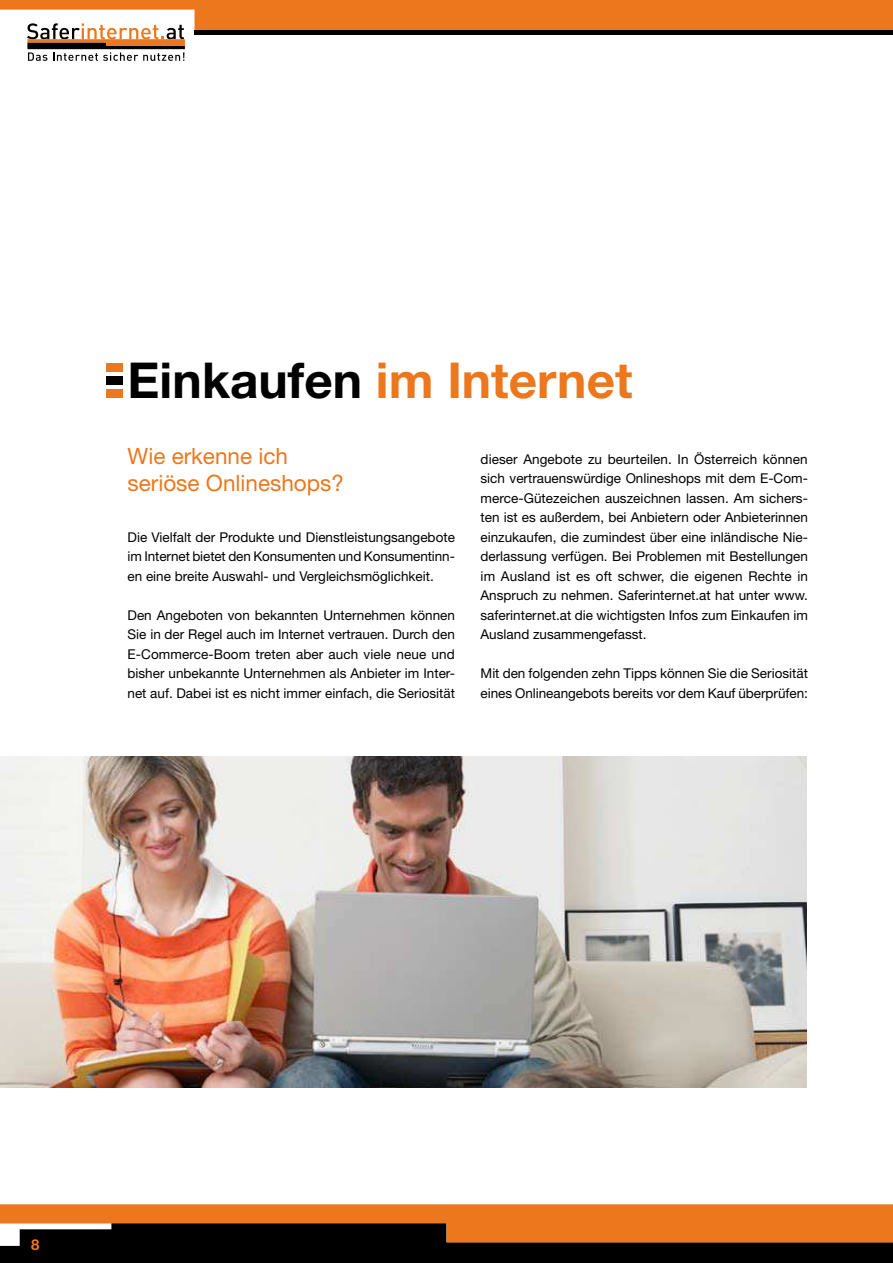
<style>
.page{position:relative;width:893px;height:1263px;background:#fff}
.page>*{position:absolute;margin:0;border:0;box-sizing:border-box;transform-origin:0 0}
.t1{font:700 49.5px "Helvetica Neue";color:#ec771d}
.t2{font:22.5px/27px "Helvetica Neue";color:#ec771d}
.t3{font:700 15px "Helvetica Neue";color:#ec771d}
.t4{font:13.5px/19.5px "Helvetica Neue";color:#000;text-align:justify}
.s1{color:#000}
</style>
<div class="page">
<svg style="left:0;top:1204px;width:893px;height:59px;background:#794014"></svg>
<svg style="left:0;top:0;width:893px;height:61px"></svg>
<img style="left:0;top:756px;width:807px;height:332px">
<div style="left:106px;top:389px;width:16px;height:9px;background:#ec771d"></div>
<div style="left:106px;top:376px;width:16px;height:9px;background:#000"></div>
<div style="left:106px;top:363px;width:16px;height:8px;background:#ec771d"></div>
<h1 class="t1" style="left:128px;top:362px;width:506px"><span class="s1">Einkaufen</span> im Internet</h1>
<h2 class="t2" style="left:128px;top:444px;width:218px">Wie erkenne ich seriöse Onlineshops?</h2>
<p class="t4" style="left:128px;top:528px;width:329px">Die Vielfalt der Produkte und Dienstleistungsangebote im Internet bietet den Konsumenten und Konsumentinn&shy;en eine breite Auswahl- und Vergleichsmöglichkeit.</p>
<p class="t4" style="left:128px;top:606px;width:329px">Den Angeboten von bekannten Unternehmen können Sie in der Regel auch im Internet vertrauen. Durch den E-Commerce-Boom treten aber auch viele neue und bisher unbekannte Unternehmen als Anbieter im Inter&shy;net auf. Dabei ist es nicht immer einfach, die Seriosität</p>
<p class="t4" style="left:481px;top:450px;width:329px">dieser Angebote zu beurteilen. In Österreich können sich vertrauenswürdige Onlineshops mit dem E-Com&shy;merce-Gütezeichen auszeichnen lassen. Am sichers&shy;ten ist es außerdem, bei Anbietern oder Anbieterinnen einzukaufen, die zumindest über eine inländische Nie&shy;derlassung verfügen. Bei Problemen mit Bestellungen im Ausland ist es oft schwer, die eigenen Rechte in Anspruch zu nehmen. Saferinternet.at hat unter www. saferinternet.at die wichtigsten Infos zum Einkaufen im Ausland zusammengefasst.</p>
<p class="t4" style="left:481px;top:665px;width:329px">Mit den folgenden zehn Tipps können Sie die Seriosität eines Onlineangebots bereits vor dem Kauf überprüfen:</p>
<p class="t3" style="left:31px;top:1238px;width:10px">8</p>
</div>
